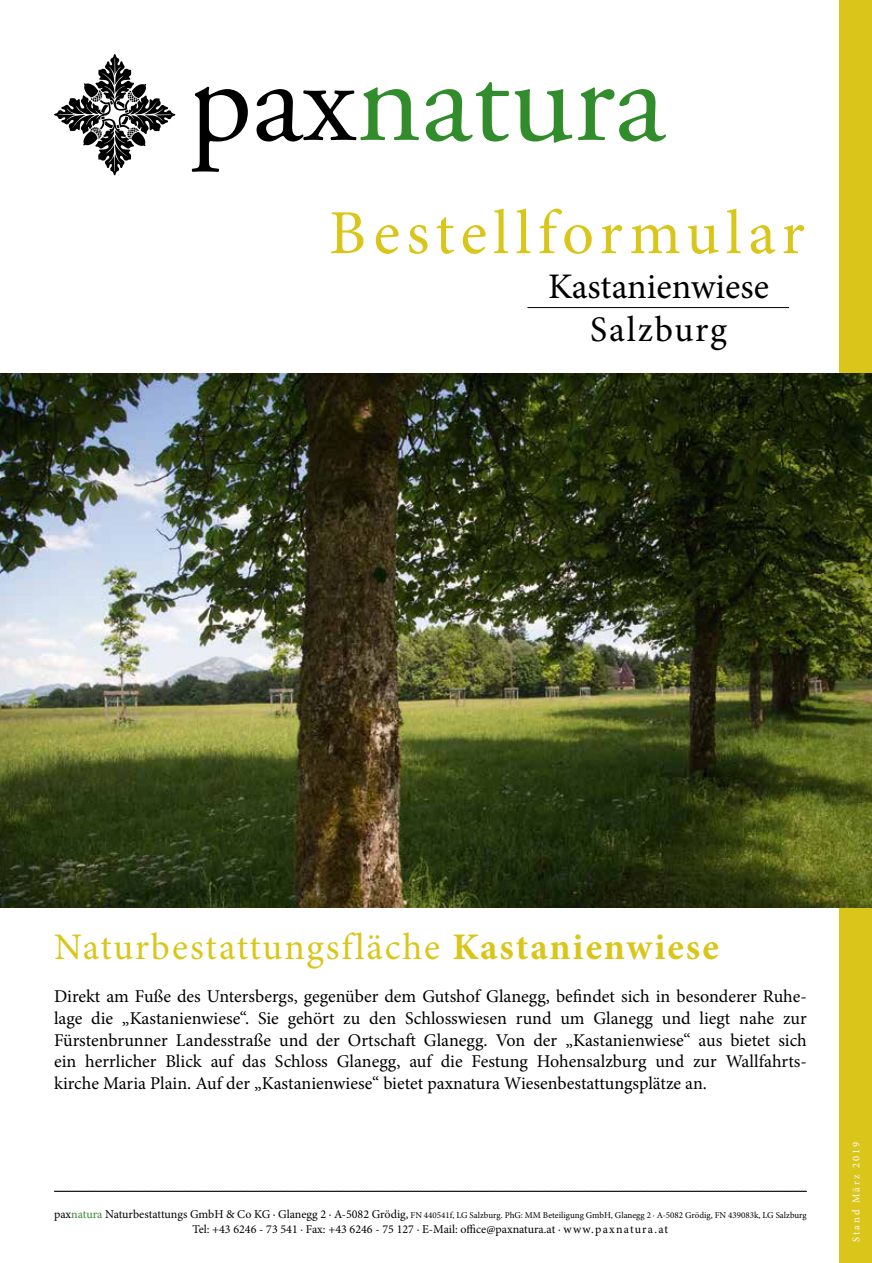
<style>
.page{position:relative;width:872px;height:1263px;background:#fff}
.page>*{position:absolute;margin:0;border:0;box-sizing:border-box;transform-origin:0 0}
.t1{font:62.7px "Minion Pro";letter-spacing:.1em;color:#dac61b}
.t2{font:37.5px "Minion Pro";letter-spacing:.05em;color:#dac61b}
.t3{font:36px/43.2px "Minion Pro";color:#000;text-align:center}
.t4{font:18px/21.6px "Minion Pro";color:#000;text-align:justify}
.t5{font:12px "Minion Pro";color:#000}
.t6{font:10.5px "Minion Pro";letter-spacing:.2em;color:#fff}
.t7{font:9px "Minion Pro";color:#000}
.s1{font-weight:700}
.s2{font-size:12px}
.s3{font-size:12px;color:#348b36}
</style>
<div class="page">
<svg style="left:54px;top:54px;width:121px;height:121px"></svg>
<svg style="left:191px;top:87px;width:57px;height:85px"></svg>
<svg style="left:256px;top:87px;width:163px;height:55px"></svg>
<svg style="left:426px;top:82px;width:146px;height:61px"></svg>
<svg style="left:578px;top:87px;width:88px;height:55px"></svg>
<div style="left:840px;top:0;width:32px;height:1263px;background:#dac61b"></div>
<img style="left:0;top:373px;width:872px;height:535px">
<hr style="left:527px;top:307px;width:262px;height:1px;background:#000">
<svg style="left:54px;top:1191px;width:753px;height:1px"></svg>
<h1 class="t1" style="left:329px;top:191px;width:477px">Bestellformular</h1>
<h3 class="t3" style="left:548px;top:265px;width:223px">Kastanienwiese<br>Salzburg</h3>
<h2 class="t2" style="left:54px;top:922px;width:666px">Naturbestattungsfläche <span class="s1">Kastanienwiese</span></h2>
<p class="t4" style="left:54px;top:986px;width:754px">Direkt am Fuße des Untersbergs, gegenüber dem Gutshof Glanegg, befindet sich in besonderer Ruhe&shy;lage die „Kastanienwiese“. Sie gehört zu den Schlosswiesen rund um Glanegg und liegt nahe zur Fürstenbrunner Landesstraße und der Ortschaft Glanegg. Von der „Kastanienwiese“ aus bietet sich ein herrlicher Blick auf das Schloss Glanegg, auf die Festung Hohensalzburg und zur Wallfahrts&shy;kirche Maria Plain. Auf der „Kastanienwiese“ bietet paxnatura Wiesenbestattungsplätze an.</p>
<p class="t7" style="left:54px;top:1209px;width:754px"><span class="s2">pax</span><span class="s3">natura</span> <span class="s2">Naturbestattungs GmbH &amp; Co KG · Glanegg 2 · A-5082 Grödig,</span> FN 440541f, LG Salzburg. PhG: MM Beteiligung GmbH, Glanegg 2 · A-5082 Grödig, FN 439083k, LG Salzburg</p>
<p class="t5" style="left:192px;top:1221px;width:477px">Tel: +43 6246 - 73 541 · Fax: +43 6246 - 75 127 · E-Mail: office@paxnatura.at · www.paxnatura.at</p>
<p class="t6" style="left:849px;top:1242px;width:102px;rotate:-90deg">Stand März 2019</p>
</div>
